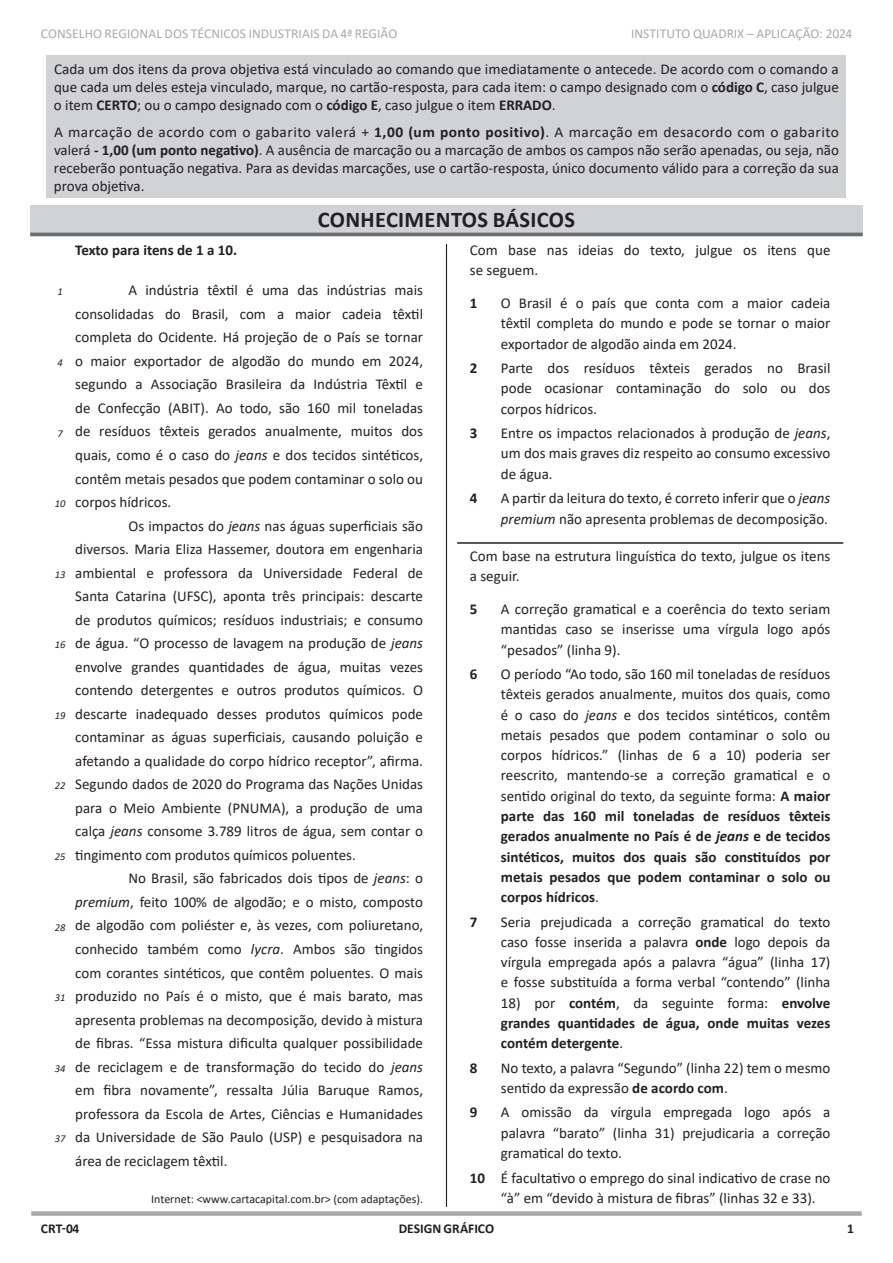
<style>
.page{position:relative;width:893px;height:1263px;background:#fff}
.page>*{position:absolute;margin:0;border:0;box-sizing:border-box;transform-origin:0 0}
.t1{font:700 22.5px "Calibri";letter-spacing:.015em;color:#231f20}
.t2{font:15px/23.5px "Calibri";color:#231f20;text-align:justify}
.t3{font:700 15px/20.2px "Calibri";color:#231f20;text-align:justify}
.t4{font:13.5px "Calibri";letter-spacing:.005em;color:#a8a9ad}
.t5{font:700 13.5px "Calibri";color:#231f20}
.t6{font:12px "Calibri";color:#231f20}
.t7{font:italic 10.5px "Calibri";color:#231f20}
.s1{font-weight:700}
.s2{font-style:italic}
.s3{font-weight:700;font-style:italic}
.s4{font-weight:400}
</style>
<div class="page">
<hr style="left:446px;top:60px;width:1px;height:1147px;background:#231f20">
<div style="left:31px;top:1211px;width:831px;height:5px;background:#a8a9ad"></div>
<div style="left:47px;top:56px;width:799px;height:142px;background:#d1d2d4"></div>
<div style="left:23px;top:198px;width:847px;height:46px;background:#fff"></div>
<div style="left:30px;top:205px;width:833px;height:29px;background:#d1d2d4"></div>
<hr style="left:30px;top:233px;width:833px;height:3px;background:#6c6d70">
<hr style="left:457px;top:542px;width:386px;height:2px;background:#231f20">
<p class="t4" style="left:41px;top:24px;width:358px">CONSELHO REGIONAL DOS TÉCNICOS INDUSTRIAIS DA 4ª REGIÃO</p>
<p class="t4" style="left:631px;top:24px;width:223px">INSTITUTO QUADRIX – APLICAÇÃO: 2024</p>
<p class="t2" style="left:54px;top:60px;width:786px;line-height:18px">Cada um dos itens da prova objetiva está vinculado ao comando que imediatamente o antecede. De acordo com o comando a que cada um deles esteja vinculado, marque, no cartão-resposta, para cada item: o campo designado com o <span class="s1">código C</span>, caso julgue o item <span class="s1">CERTO</span>; ou o campo designado com o <span class="s1">código E</span>, caso julgue o item <span class="s1">ERRADO</span>.</p>
<p class="t2" style="left:54px;top:122px;width:786px;line-height:18px">A marcação de acordo com o gabarito valerá + <span class="s1">1,00 (um ponto positivo)</span>. A marcação em desacordo com o gabarito valerá <span class="s1">- 1,00 (um ponto negativo)</span>. A ausência de marcação ou a marcação de ambos os campos não serão apenadas, ou seja, não receberão pontuação negativa. Para as devidas marcações, use o cartão-resposta, único documento válido para a correção da sua prova objetiva.</p>
<h1 class="t1" style="left:318px;top:204px;width:259px">CONHECIMENTOS BÁSICOS</h1>
<p class="t3" style="left:75px;top:239px;width:163px">Texto para itens de 1 a 10.</p>
<p class="t2" style="left:75px;top:278px;width:349px;text-indent:53px">A indústria têxtil é uma das indústrias mais consolidadas do Brasil, com a maior cadeia têxtil completa do Ocidente. Há projeção de o País se tornar o maior exportador de algodão do mundo em 2024, segundo a Associação Brasileira da Indústria Têxtil e de Confecção (ABIT). Ao todo, são 160 mil toneladas de resíduos têxteis gerados anualmente, muitos dos quais, como é o caso do <span class="s2">jeans</span> e dos tecidos sintéticos, contêm metais pesados que podem contaminar o solo ou corpos hídricos.</p>
<p class="t2" style="left:75px;top:513px;width:349px;text-indent:53px">Os impactos do <span class="s2">jeans</span> nas águas superficiais são diversos. Maria Eliza Hassemer, doutora em engenharia ambiental e professora da Universidade Federal de Santa Catarina (UFSC), aponta três principais: descarte de produtos químicos; resíduos industriais; e consumo de água. “O processo de lavagem na produção de <span class="s2">jeans </span>envolve grandes quantidades de água, muitas vezes contendo detergentes e outros produtos químicos. O descarte inadequado desses produtos químicos pode contaminar as águas superficiais, causando poluição e afetando a qualidade do corpo hídrico receptor”, afirma.<br>Segundo dados de 2020 do Programa das Nações Unidas para o Meio Ambiente (PNUMA), a produção de uma calça <span class="s2">jeans</span> consome 3.789 litros de água, sem contar o tingimento com produtos químicos poluentes.</p>
<p class="t2" style="left:75px;top:866px;width:349px;text-indent:53px">No Brasil, são fabricados dois tipos de <span class="s2">jeans</span>: o <span class="s2">premium</span>, feito 100% de algodão; e o misto, composto de algodão com poliéster e, às vezes, com poliuretano, conhecido também como <span class="s2">lycra</span>. Ambos são tingidos com corantes sintéticos, que contêm poluentes. O mais produzido no País é o misto, que é mais barato, mas apresenta problemas na decomposição, devido à mistura de fibras. “Essa mistura dificulta qualquer possibilidade de reciclagem e de transformação do tecido do <span class="s2">jeans </span>em fibra novamente”, ressalta Júlia Baruque Ramos, professora da Escola de Artes, Ciências e Humanidades da Universidade de São Paulo (USP) e pesquisadora na área de reciclagem têxtil.</p>
<p class="t6" style="left:151px;top:1190px;width:273px">Internet: &lt;www.cartacapital.com.br&gt; (com adaptações).</p>
<p class="t2" style="left:470px;top:239px;width:362px;line-height:20.2px">Com base nas ideias do texto, julgue os itens que se seguem.</p>
<p class="t3" style="left:470px;top:293px;width:9px">1</p>
<p class="t2" style="left:501px;top:293px;width:331px;line-height:20.2px">O Brasil é o país que conta com a maior cadeia têxtil completa do mundo e pode se tornar o maior exportador de algodão ainda em 2024.</p>
<p class="t3" style="left:470px;top:358px;width:9px">2</p>
<p class="t2" style="left:501px;top:358px;width:331px;line-height:20.2px">Parte dos resíduos têxteis gerados no Brasil pode ocasionar contaminação do solo ou dos corpos hídricos.</p>
<p class="t3" style="left:470px;top:423px;width:9px">3</p>
<p class="t2" style="left:501px;top:423px;width:331px;line-height:20.2px">Entre os impactos relacionados à produção de <span class="s2">jeans</span>, um dos mais graves diz respeito ao consumo excessivo de água.</p>
<p class="t3" style="left:470px;top:488px;width:9px">4</p>
<p class="t2" style="left:501px;top:488px;width:331px;line-height:20.2px">A partir da leitura do texto, é correto inferir que o <span class="s2">jeans premium</span> não apresenta problemas de decomposição.</p>
<p class="t2" style="left:470px;top:545px;width:362px;line-height:20.2px">Com base na estrutura linguística do texto, julgue os itens a seguir.</p>
<p class="t3" style="left:470px;top:599px;width:9px">5</p>
<p class="t2" style="left:501px;top:599px;width:331px;line-height:20.2px">A correção gramatical e a coerência do texto seriam mantidas caso se inserisse uma vírgula logo após “pesados” (linha 9).</p>
<p class="t3" style="left:470px;top:664px;width:9px">6</p>
<p class="t2" style="left:501px;top:664px;width:331px;line-height:20.2px">O período “Ao todo, são 160 mil toneladas de resíduos têxteis gerados anualmente, muitos dos quais, como é o caso do <span class="s2">jeans</span> e dos tecidos sintéticos, contêm metais pesados que podem contaminar o solo ou corpos hídricos.” (linhas de 6 a 10) poderia ser reescrito, mantendo‑se a correção gramatical e o sentido original do texto, da seguinte forma: <span class="s1">A maior parte das 160 mil toneladas de resíduos têxteis gerados anualmente no País é de</span> <span class="s3">jeans</span> <span class="s1">e de tecidos sintéticos, muitos dos quais são constituídos por metais pesados que podem contaminar o solo ou corpos hídricos</span>.</p>
<p class="t3" style="left:470px;top:911px;width:9px">7</p>
<p class="t2" style="left:501px;top:911px;width:331px;line-height:20.2px">Seria prejudicada a correção gramatical do texto caso fosse inserida a palavra <span class="s1">onde</span> logo depois da vírgula empregada após a palavra “água” (linha 17) e fosse substituída a forma verbal “contendo” (linha</p>
<p class="t3" style="left:501px;top:992px;width:331px"><span class="s4">18) por</span> contém<span class="s4">, da seguinte forma:</span> envolve grandes quantidades de água, onde muitas vezes contém detergente<span class="s4">.</span></p>
<p class="t3" style="left:470px;top:1057px;width:9px">8</p>
<p class="t2" style="left:501px;top:1057px;width:331px;line-height:20.2px">No texto, a palavra “Segundo” (linha 22) tem o mesmo sentido da expressão <span class="s1">de acordo com</span>.</p>
<p class="t3" style="left:470px;top:1102px;width:9px">9</p>
<p class="t2" style="left:501px;top:1102px;width:331px;line-height:20.2px">A omissão da vírgula empregada logo após a palavra “barato” (linha 31) prejudicaria a correção gramatical do texto.</p>
<p class="t2" style="left:501px;top:1167px;width:331px;line-height:20.2px;text-indent:-31px"><span class="s1">10</span> É facultativo o emprego do sinal indicativo de crase no “à” em “devido à mistura de fibras” (linhas 32 e 33).</p>
<p class="t7" style="left:58px;top:285px;width:7px">1</p>
<p class="t7" style="left:58px;top:355px;width:7px">4</p>
<p class="t7" style="left:58px;top:426px;width:7px">7</p>
<p class="t7" style="left:55px;top:496px;width:12px">10</p>
<p class="t7" style="left:55px;top:567px;width:12px">13</p>
<p class="t7" style="left:55px;top:637px;width:12px">16</p>
<p class="t7" style="left:55px;top:708px;width:12px">19</p>
<p class="t7" style="left:55px;top:778px;width:12px">22</p>
<p class="t7" style="left:55px;top:849px;width:12px">25</p>
<p class="t7" style="left:55px;top:920px;width:12px">28</p>
<p class="t7" style="left:55px;top:990px;width:12px">31</p>
<p class="t7" style="left:55px;top:1061px;width:12px">34</p>
<p class="t7" style="left:55px;top:1131px;width:12px">37</p>
<p class="t5" style="left:41px;top:1219px;width:40px">CRT-04</p>
<p class="t5" style="left:399px;top:1219px;width:97px">DESIGN GRÁFICO</p>
<p class="t5" style="left:847px;top:1219px;width:8px">1</p>
</div>
